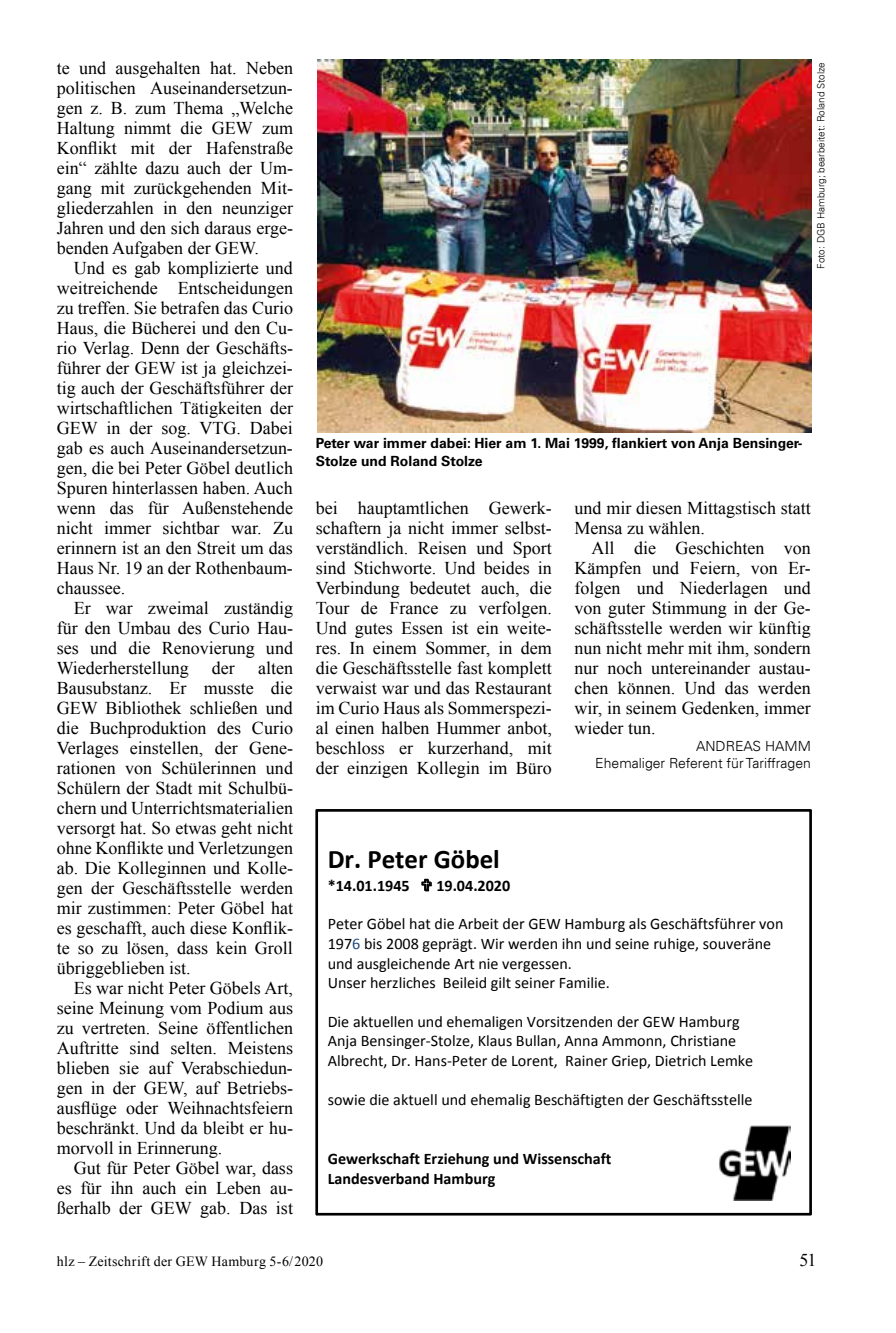
<style>
.page{position:relative;width:896px;height:1333px;background:#fff}
.page>*{position:absolute;margin:0;border:0;box-sizing:border-box;transform-origin:0 0}
.t1{font:700 26.8px "Calibri";color:#000}
.t2{font:18px/20px "Times New Roman";color:#000;text-align:justify}
.t3{font:16.2px/19.6px "Calibri";color:#000}
.t4{font:700 16.2px/19.6px "Calibri";color:#000}
.t5{font:700 14px/18px "Univers LT";color:#000}
.t6{font:300 14px/16.8px "Univers 45";color:#000;text-align:right}
.t7{font:14px "Times New Roman";letter-spacing:.015em;color:#000}
.t8{font:300 10px "Univers 45";color:#000}
.s1{color:#1f497c}
</style>
<div class="page">
<svg style="left:315px;top:809px;width:497px;height:406px"></svg>
<img style="left:718px;top:1125px;width:72px;height:75px">
<img style="left:317px;top:59px;width:494px;height:373px">
<svg style="left:422px;top:879px;width:9px;height:11px"></svg>
<p class="t2" style="left:57px;top:58px;width:238px">te und ausgehalten hat. Neben politischen Auseinandersetzun&shy;gen z. B. zum Thema „Welche Haltung nimmt die GEW zum Konflikt mit der Hafenstraße ein“ zählte dazu auch der Um&shy;gang mit zurückgehenden Mit&shy;gliederzahlen in den neunziger Jahren und den sich daraus erge&shy;benden Aufgaben der GEW.</p>
<p class="t2" style="left:57px;top:258px;width:238px;text-indent:17px">Und es gab komplizierte und weitreichende Entscheidungen zu treffen. Sie betrafen das Curio Haus, die Bücherei und den Cu&shy;rio Verlag. Denn der Geschäfts&shy;führer der GEW ist ja gleichzei&shy;tig auch der Geschäftsführer der wirtschaftlichen Tätigkeiten der GEW in der sog. VTG. Dabei gab es auch Auseinandersetzun&shy;gen, die bei Peter Göbel deutlich Spuren hinterlassen haben. Auch wenn das für Außenstehende nicht immer sichtbar war. Zu erinnern ist an den Streit um das Haus Nr. 19 an der Rothenbaum&shy;chaussee.</p>
<p class="t2" style="left:57px;top:598px;width:238px;text-indent:17px">Er war zweimal zuständig für den Umbau des Curio Hau&shy;ses und die Renovierung und Wiederherstellung</p>
<p class="t2" style="left:57px;top:658px;width:238px;text-indent:201px">alten Bausubstanz. Er musste die GEW Bibliothek schließen und die Buchproduktion des Curio Verlages einstellen, der Gene&shy;rationen von Schülerinnen und Schülern der Stadt mit Schulbü&shy;chern und Unterrichtsmaterialien versorgt hat. So etwas geht nicht ohne Konflikte und Verletzungen ab. Die Kolleginnen und Kolle&shy;gen der Geschäftsstelle werden mir zustimmen: Peter Göbel hat es geschafft, auch diese Konflik&shy;te so zu lösen, dass kein Groll übriggeblieben ist.</p>
<p class="t2" style="left:57px;top:977px;width:238px;text-indent:17px">Es war nicht Peter Göbels Art, seine Meinung vom Podium aus zu vertreten. Seine öffentlichen Auftritte sind selten. Meistens blieben sie auf Verabschiedun&shy;gen in der GEW, auf Betriebs&shy;ausflüge oder Weihnachtsfeiern beschränkt. Und da bleibt er hu&shy;morvoll in Erinnerung.</p>
<p class="t2" style="left:57px;top:1157px;width:238px;text-indent:17px">Gut für Peter Göbel war, dass es für ihn auch ein Leben au&shy;ßerhalb der GEW gab. Das ist</p>
<p class="t2" style="left:212px;top:658px;width:24px">der</p>
<p class="t8" style="left:815px;top:268px;width:208px;rotate:-90deg">Foto: DGB Hamburg; bearbeitet: Roland Stolze</p>
<p class="t5" style="left:316px;top:434px;width:488px">Peter war immer dabei: Hier am 1. Mai 1999, flankiert von Anja Bensinger-<br>Stolze und Roland Stolze</p>
<p class="t2" style="left:316px;top:497px;width:238px">bei hauptamtlichen Gewerk&shy;schaftern ja nicht immer selbst&shy;verständlich. Reisen und Sport sind Stichworte. Und beides in Verbindung bedeutet auch, die Tour de France zu verfolgen.<br>Und gutes Essen ist ein weite&shy;res. In einem Sommer, in dem die Geschäftsstelle fast komplett verwaist war und das Restaurant im Curio Haus als Sommerspezi&shy;al einen halben Hummer anbot, beschloss er kurzerhand, mit der einzigen Kollegin im Büro</p>
<p class="t2" style="left:574px;top:497px;width:238px">und mir diesen Mittagstisch statt<br>Mensa zu wählen.</p>
<p class="t2" style="left:574px;top:537px;width:238px;text-indent:17px">All die Geschichten von Kämpfen und Feiern, von Er&shy;folgen und Niederlagen und von guter Stimmung in der Ge&shy;schäftsstelle werden wir künftig nun nicht mehr mit ihm, sondern nur noch untereinander austau&shy;chen können. Und das werden wir, in seinem Gedenken, immer wieder tun.</p>
<p class="t6" style="left:595px;top:737px;width:217px">ANDREAS HAMM<br>Ehemaliger Referent für Tariffragen</p>
<h1 class="t1" style="left:328px;top:842px;width:174px">Dr. Peter Göbel</h1>
<p class="t4" style="left:328px;top:875px;width:83px">*14.01.1945</p>
<p class="t4" style="left:436px;top:875px;width:75px">19.04.2020</p>
<p class="t3" style="left:328px;top:914px;width:457px">Peter Göbel hat die Arbeit der GEW Hamburg als Geschäftsführer von 197<span class="s1">6</span> bis 2008 geprägt. Wir werden ihn und seine ruhige, souveräne und ausgleichende Art nie vergessen.<br>Unser herzliches Beileid gilt seiner Familie.</p>
<p class="t3" style="left:328px;top:1011px;width:427px">Die aktuellen und ehemaligen Vorsitzenden der GEW Hamburg<br>Anja Bensinger‐Stolze, Klaus Bullan, Anna Ammonn, Christiane<br>Albrecht, Dr. Hans‐Peter de Lorent, Rainer Griep, Dietrich Lemke</p>
<p class="t3" style="left:328px;top:1090px;width:426px">sowie die aktuell und ehemalig Beschäftigten der Geschäftsstelle</p>
<p class="t4" style="left:328px;top:1149px;width:285px">Gewerkschaft Erziehung und Wissenschaft<br>Landesverband Hamburg</p>
<p class="t7" style="left:57px;top:1251px;width:268px">hlz – Zeitschrift der GEW Hamburg 5-6/2020</p>
<p class="t2" style="left:799px;top:1249px;width:19px">51</p>
</div>
